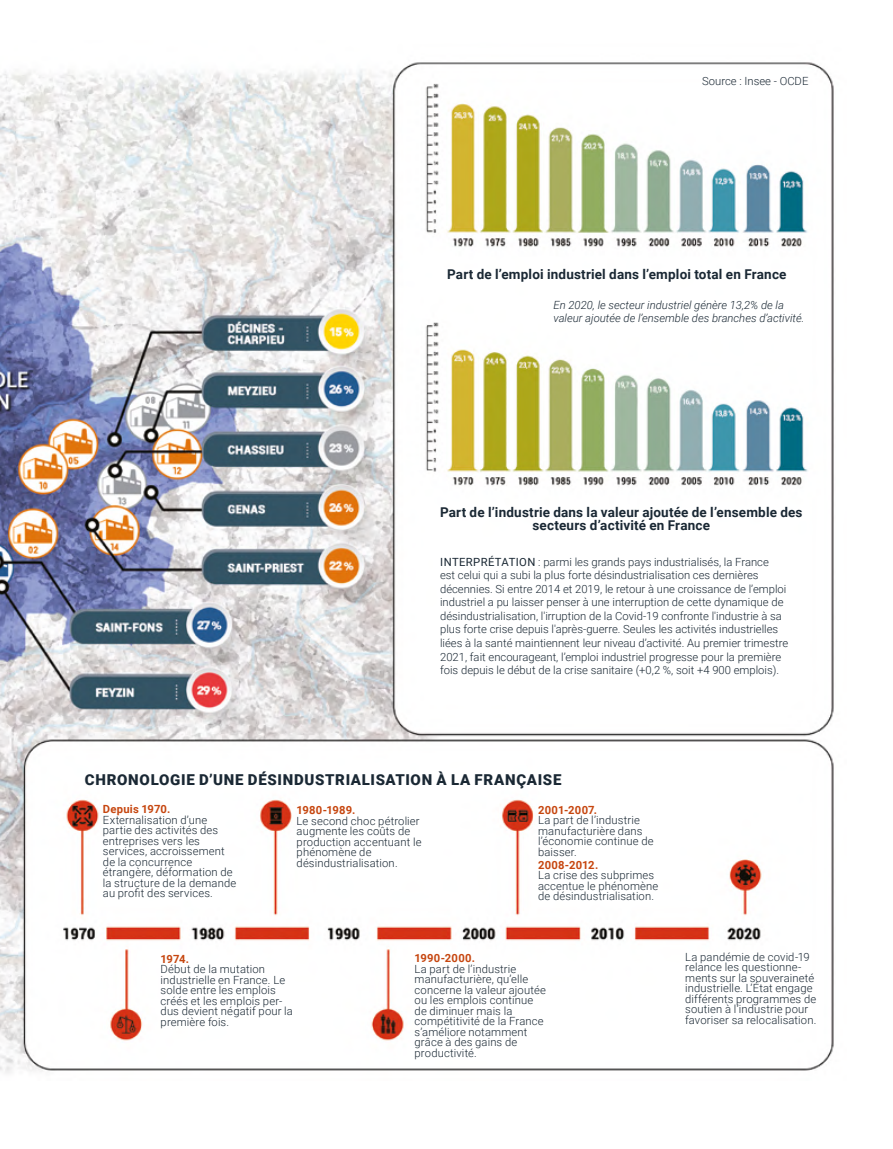
<style>
.page{position:relative;width:893px;height:1149px;background:#fff}
.page>*{position:absolute;margin:0;border:0;box-sizing:border-box;transform-origin:0 0}
.t1{font:900 15px "Roboto";letter-spacing:.045em;color:#1a2834}
.t2{font:700 13.5px/13.5px "Roboto";letter-spacing:.015em;color:#1a2834;text-align:center}
.t3{font:300 11.25px/10.5px "Roboto";letter-spacing:.01em;color:#1a2834}
.t4{font:italic 300 11.25px/13.5px "Roboto";color:#1a2834}
.t5{font:700 11.25px "Roboto";letter-spacing:.015em;color:#c6460f}
.s1{font-weight:400}
</style>
<div class="page">
<img style="left:0;top:62px;width:834px;height:1011px">
<p class="t3" style="left:702px;top:75px;width:108px">Source : Insee - OCDE</p>
<p class="t2" style="left:447px;top:266px;width:341px">Part de l’emploi industriel dans l’emploi total en France</p>
<p class="t4" style="left:553px;top:297px;width:253px">En 2020, le secteur industriel génère 13,2% de la valeur ajoutée de l’ensemble des branches d’activité.</p>
<p class="t2" style="left:440px;top:504px;width:364px">Part de l’industrie dans la valeur ajoutée de l’ensemble des secteurs d’activité en France</p>
<p class="t3" style="left:440px;top:554px;width:350px;line-height:13.5px"><span class="s1">INTERPRÉTATION</span> : parmi les grands pays industrialisés, la France<br>est celui qui a subi la plus forte désindustrialisation ces dernières décennies. Si entre 2014 et 2019, le retour à une croissance de l’emploi industriel a pu laisser penser à une interruption de cette dynamique de désindustrialisation, l'irruption de la Covid-19 confronte l'industrie à sa plus forte crise depuis l'après-guerre. Seules les activités industrielles liées à la santé maintiennent leur niveau d’activité. Au premier trimestre 2021, fait encourageant, l’emploi industriel progresse pour la première fois depuis le début de la crise sanitaire (+0,2 %, soit +4 900 emplois).</p>
<h1 class="t1" style="left:85px;top:768px;width:478px">CHRONOLOGIE D’UNE DÉSINDUSTRIALISATION À LA FRANÇAISE</h1>
<p class="t5" style="left:103px;top:800px;width:69px">Depuis 1970.</p>
<p class="t3" style="left:103px;top:813px;width:135px">Externalisation d’une partie des activités des entreprises vers les services, accroissement de la concurrence étrangère, déformation de la structure de la demande au profit des services.</p>
<p class="t5" style="left:297px;top:802px;width:60px">1980-1989.</p>
<p class="t3" style="left:297px;top:814px;width:126px">Le second choc pétrolier augmente les coûts de production accentuant le phénomène de désindustrialisation.</p>
<p class="t5" style="left:538px;top:801px;width:61px">2001-2007.</p>
<p class="t3" style="left:538px;top:814px;width:117px">La part de l’industrie manufacturière dans l’économie continue de baisser.</p>
<p class="t5" style="left:538px;top:856px;width:62px">2008-2012.</p>
<p class="t3" style="left:538px;top:869px;width:122px">La crise des subprimes accentue le phénomène de désindustrialisation.</p>
<p class="t5" style="left:161px;top:950px;width:30px">1974.</p>
<p class="t3" style="left:161px;top:963px;width:134px">Début de la mutation industrielle en France. Le solde entre les emplois créés et les emplois per&shy;dus devient négatif pour la première fois.</p>
<p class="t5" style="left:415px;top:949px;width:62px">1990-2000.</p>
<p class="t3" style="left:415px;top:962px;width:133px">La part de l’industrie manufacturière, qu’elle concerne la valeur ajoutée ou les emplois continue de diminuer mais la compétitivité de la France s’améliore notamment grâce à des gains de productivité.</p>
<p class="t3" style="left:685px;top:950px;width:133px">La pandémie de covid-19 relance les questionne&shy;ments sur la souveraineté industrielle. L’État engage différents programmes de soutien à l’industrie pour favoriser sa relocalisation.</p>
</div>
